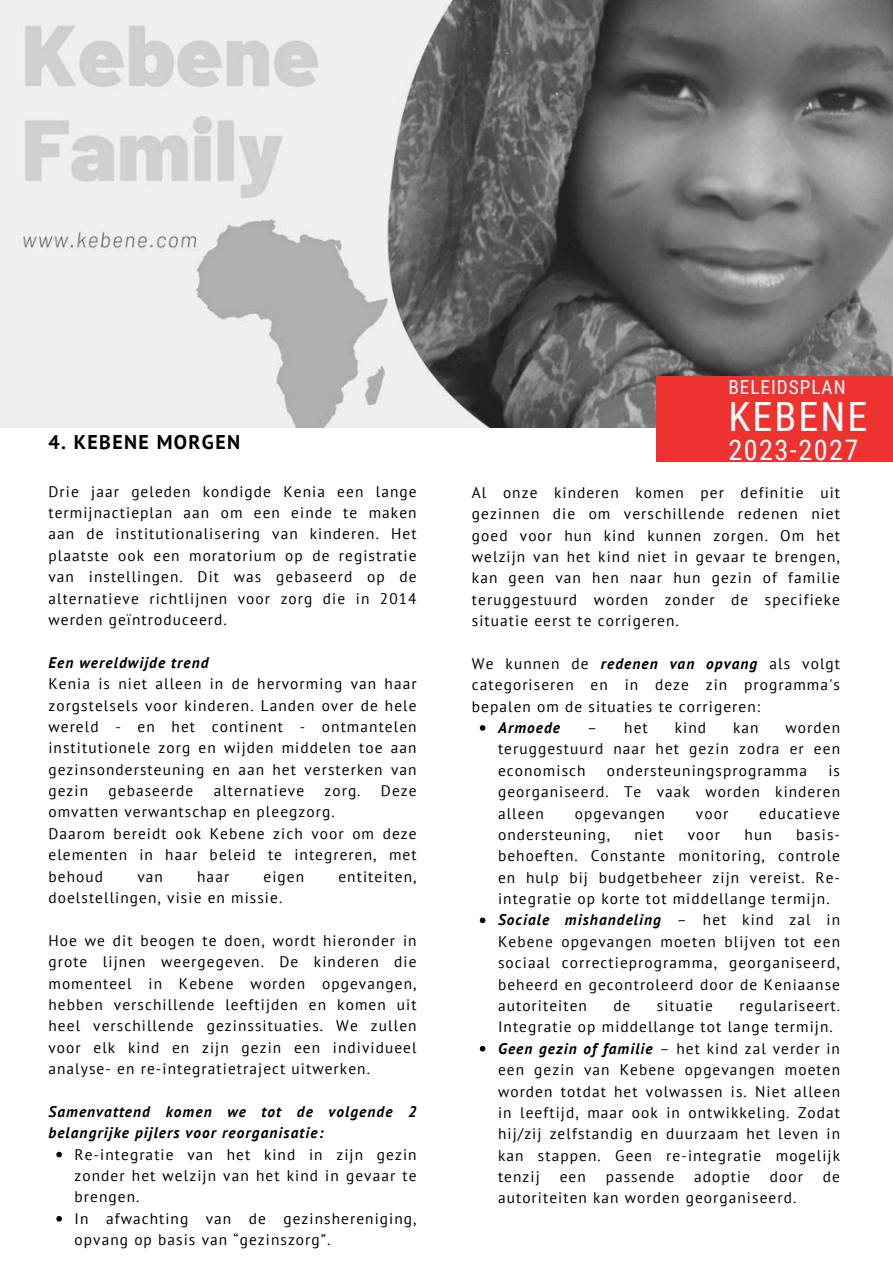
<style>
.page{position:relative;width:893px;height:1264px;background:#fff}
.page>*{position:absolute;margin:0;border:0;box-sizing:border-box;transform-origin:0 0}
.t1{font:40.35px "Roboto Condensed";letter-spacing:.05em;color:#fff}
.t2{font:28.35px "Roboto Condensed";letter-spacing:.05em;color:#fff}
.t3{font:700 19.8px "PT Sans";letter-spacing:.07em;color:#000}
.t4{font:19.35px "Roboto Condensed";letter-spacing:.05em;color:#fff}
.t5{font:15.3px/21.3px "PT Sans";letter-spacing:.07em;color:#000;text-align:justify}
.t6{font:italic 700 15.3px/21.3px "PT Sans";letter-spacing:.07em;color:#000}
.s1{font-weight:700;font-style:italic}
</style>
<div class="page">
<img style="left:0;top:0;width:892px;height:427px">
<svg style="left:56px;top:1151px;width:6px;height:6px"></svg>
<svg style="left:56px;top:1216px;width:6px;height:5px"></svg>
<svg style="left:480px;top:725px;width:5px;height:5px"></svg>
<svg style="left:480px;top:917px;width:5px;height:6px"></svg>
<svg style="left:480px;top:1045px;width:5px;height:6px"></svg>
<div style="left:656px;top:377px;width:236px;height:84px;background:#ee3230"></div>
<p class="t3" style="left:48px;top:429px;width:193px">4. KEBENE MORGEN</p>
<p class="t5" style="left:48px;top:480px;width:369px">Drie jaar geleden kondigde Kenia een lange termijnactieplan aan om een einde te maken aan de institutionalisering van kinderen. Het plaatste ook een moratorium op de registratie van instellingen. Dit was gebaseerd op de alternatieve richtlijnen voor zorg die in 2014 werden geïntroduceerd.</p>
<p class="t6" style="left:48px;top:651px;width:162px">Een wereldwijde trend</p>
<p class="t5" style="left:48px;top:672px;width:369px">Kenia is niet alleen in de hervorming van haar zorgstelsels voor kinderen. Landen over de hele wereld - en het continent - ontmantelen institutionele zorg en wijden middelen toe aan gezinsondersteuning en aan het versterken van gezin</p>
<p class="t5" style="left:108px;top:779px;width:86px">gebaseerde</p>
<p class="t5" style="left:214px;top:779px;width:92px">alternatieve</p>
<p class="t5" style="left:324px;top:779px;width:38px">zorg.</p>
<p class="t5" style="left:381px;top:779px;width:37px">Deze</p>
<p class="t5" style="left:48px;top:801px;width:369px;text-align:left">omvatten verwantschap en pleegzorg.<br>Daarom bereidt ook Kebene zich voor om deze elementen in haar beleid te integreren, met behoud</p>
<p class="t5" style="left:137px;top:865px;width:27px">van</p>
<p class="t5" style="left:197px;top:865px;width:34px">haar</p>
<p class="t5" style="left:263px;top:865px;width:42px">eigen</p>
<p class="t5" style="left:338px;top:865px;width:80px">entiteiten,</p>
<p class="t5" style="left:48px;top:886px;width:235px">doelstellingen, visie en missie.</p>
<p class="t5" style="left:48px;top:929px;width:369px">Hoe we dit beogen te doen, wordt hieronder in grote lijnen weergegeven. De kinderen die momenteel in Kebene worden opgevangen, hebben verschillende leeftijden en komen uit heel verschillende gezinssituaties. We zullen voor elk kind en zijn gezin een individueel analyse- en re-integratietraject uitwerken.</p>
<p class="t6" style="left:48px;top:1100px;width:369px">Samenvattend komen we tot de volgende 2 belangrijke pijlers voor reorganisatie:</p>
<p class="t5" style="left:75px;top:1143px;width:343px;text-align:left">Re-integratie van het kind in zijn gezin zonder het welzijn van het kind in gevaar te brengen.<br>In afwachting van de gezinshereniging, opvang op basis van “gezinszorg”.</p>
<p class="t4" style="left:728px;top:373px;width:119px">BELEIDSPLAN</p>
<h1 class="t1" style="left:728px;top:388px;width:140px">KEBENE</h1>
<h2 class="t2" style="left:728px;top:430px;width:131px">2023-2027</h2>
<p class="t5" style="left:472px;top:481px;width:369px">Al onze kinderen komen per definitie uit gezinnen die om verschillende redenen niet goed voor hun kind kunnen zorgen. Om het welzijn van het kind niet in gevaar te brengen, kan geen van hen naar hun gezin of familie teruggestuurd worden zonder de specifieke situatie eerst te corrigeren.</p>
<p class="t5" style="left:472px;top:652px;width:369px">We kunnen de <span class="s1">redenen van opvang</span> als volgt categoriseren en in deze zin programma's bepalen om de situaties te corrigeren:</p>
<p class="t6" style="left:498px;top:716px;width:64px">Armoede</p>
<p class="t5" style="left:587px;top:716px;width:62px">– het</p>
<p class="t5" style="left:674px;top:716px;width:33px">kind</p>
<p class="t5" style="left:733px;top:716px;width:27px">kan</p>
<p class="t5" style="left:498px;top:716px;width:343px;text-indent:287px">worden teruggestuurd naar het gezin zodra er een economisch</p>
<p class="t5" style="left:498px;top:759px;width:343px;text-indent:330px">is georganiseerd. Te vaak worden kinderen alleen</p>
<p class="t5" style="left:607px;top:759px;width:202px">ondersteuningsprogramma</p>
<p class="t5" style="left:575px;top:802px;width:91px">opgevangen</p>
<p class="t5" style="left:696px;top:802px;width:34px">voor</p>
<p class="t5" style="left:759px;top:802px;width:82px">educatieve</p>
<p class="t5" style="left:498px;top:823px;width:114px">ondersteuning,</p>
<p class="t5" style="left:634px;top:823px;width:30px">niet</p>
<p class="t5" style="left:687px;top:823px;width:34px">voor</p>
<p class="t5" style="left:744px;top:823px;width:29px">hun</p>
<p class="t5" style="left:498px;top:823px;width:343px;text-align:left;text-indent:298px">basis&shy;behoeften. Constante monitoring, controle en hulp bij budgetbeheer zijn vereist. Re&shy;integratie op korte tot middellange termijn.<br><span class="s1">Sociale mishandeling</span> – het kind zal in Kebene opgevangen moeten blijven tot een sociaal correctieprogramma, georganiseerd, beheerd en gecontroleerd door de Keniaanse autoriteiten</p>
<p class="t5" style="left:498px;top:994px;width:343px;text-align:left;text-indent:241px">regulariseert.<br>Integratie op middellange tot lange termijn.<br><span class="s1">Geen gezin of familie</span> – het kind zal verder in een gezin van Kebene opgevangen moeten worden totdat het volwassen is. Niet alleen in leeftijd, maar ook in ontwikkeling. Zodat hij/zij zelfstandig en duurzaam het leven in kan stappen. Geen re-integratie mogelijk tenzij</p>
<p class="t5" style="left:613px;top:994px;width:19px">de</p>
<p class="t5" style="left:656px;top:994px;width:58px">situatie</p>
<p class="t5" style="left:559px;top:1165px;width:28px">een</p>
<p class="t5" style="left:605px;top:1165px;width:70px">passende</p>
<p class="t5" style="left:694px;top:1165px;width:57px">adoptie</p>
<p class="t5" style="left:769px;top:1165px;width:35px">door</p>
<p class="t5" style="left:822px;top:1165px;width:19px">de</p>
<p class="t5" style="left:498px;top:1187px;width:300px">autoriteiten kan worden georganiseerd.</p>
</div>
